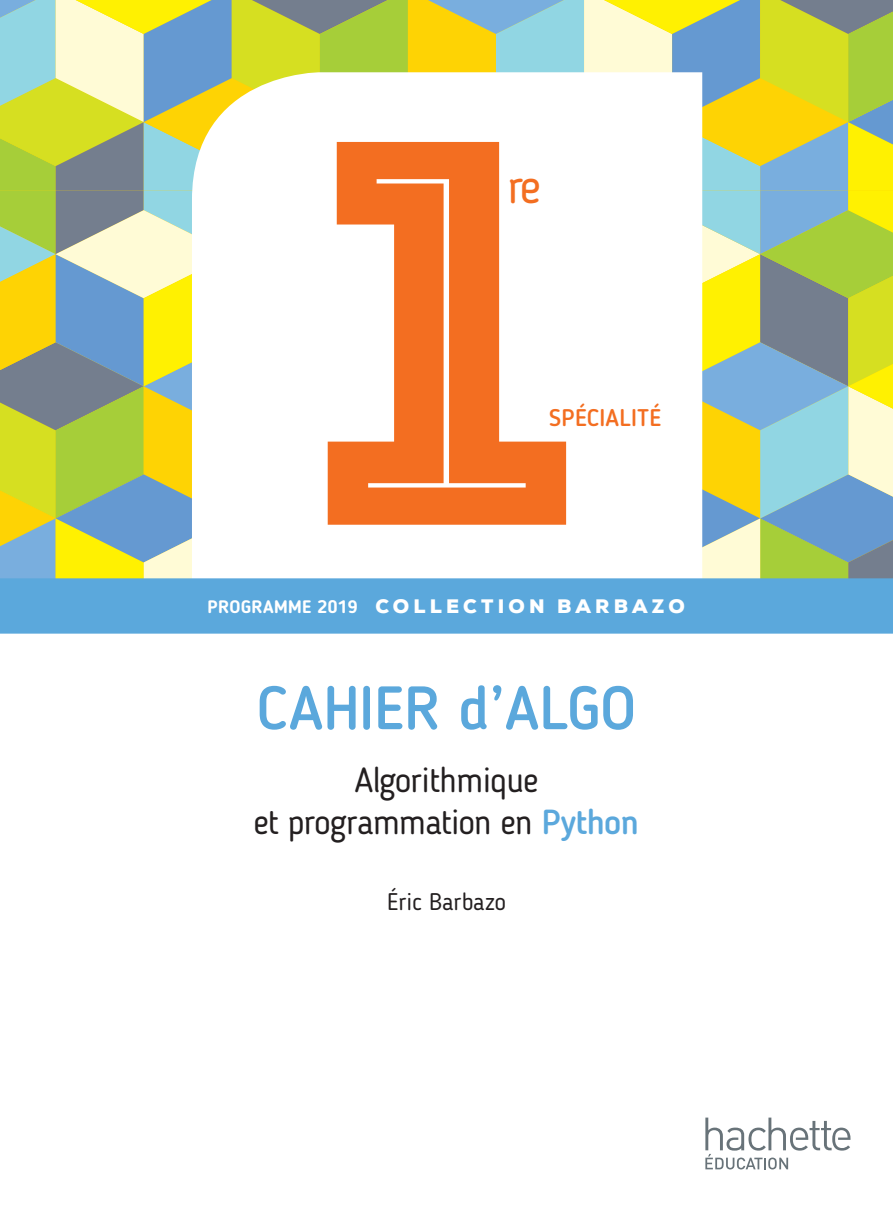
<style>
.page{position:relative;width:893px;height:1212px;background:#fff}
.page>*{position:absolute;margin:0;border:0;box-sizing:border-box;transform-origin:0 0}
.t1{font:500 60.75px "Blogger Sans";color:#5ba8dc}
.t2{font:48px "Blogger Sans";color:#f36e21}
.t3{font:34.65px/41.5px "Blogger Sans";letter-spacing:-.02em;color:#231f20;text-align:center}
.t4{font:24px "Blogger Sans";color:#231f20}
.t5{font:500 24px "Blogger Sans";letter-spacing:.01em;color:#f36e21}
.t6{font:900 19.5px "Nexa";letter-spacing:.215em;color:#fff}
.s1{font-family:"Blogger Sans";font-weight:700;font-size:18px}
.s2{font-weight:500;color:#5ba8dc}
</style>
<div class="page">
<svg style="left:0;top:0;width:893px;height:578px;background:#b3c67e"></svg>
<svg style="left:192px;top:72px;width:510px;height:506px"></svg>
<div style="left:0;top:578px;width:893px;height:56px;background:#5ba8dc"></div>
<svg style="left:328px;top:142px;width:238px;height:383px;fill:#f36e21"></svg>
<svg style="left:705px;top:1117px;width:145px;height:52px"></svg>
<h2 class="t2" style="left:507px;top:158px;width:35px">re</h2>
<p class="t5" style="left:549px;top:404px;width:114px">SPÉCIALITÉ</p>
<p class="t6" style="left:208px;top:594px;width:479px"><span class="s1">PROGRAMME 2019</span> COLLECTION BARBAZO</p>
<h1 class="t1" style="left:257px;top:671px;width:380px">CAHIER d’ALGO</h1>
<p class="t3" style="left:254px;top:759px;width:387px">Algorithmique<br>et programmation en <span class="s2">Python</span></p>
<p class="t4" style="left:387px;top:887px;width:120px">Éric Barbazo</p>
</div>
